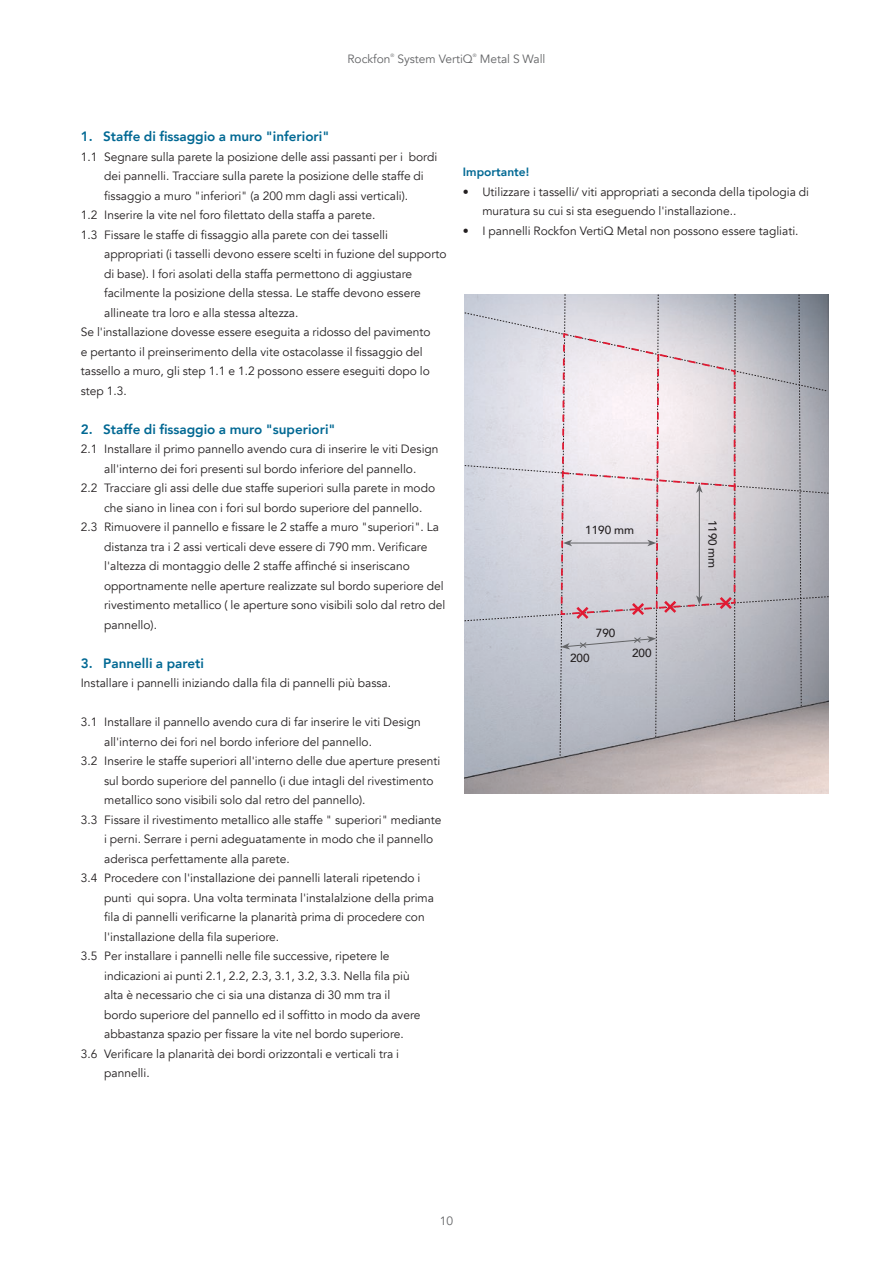
<style>
.page{position:relative;width:893px;height:1263px;background:#fff}
.page>*{position:absolute;margin:0;border:0;box-sizing:border-box;transform-origin:0 0}
.t1{font:800 13.5px "Avenir";color:#006893}
.t2{font:12px/19.5px "Avenir";color:#231f20}
.t3{font:12px "Avenir";color:#636466}
.t4{font:800 12px "Avenir";color:#006893}
.t5{font:500 11.7px "Avenir";color:#231f20}
.t6{font:4.8px "Avenir";color:#636466}
</style>
<div class="page">
<img style="left:465px;top:756px;width:364px;height:37px">
<svg style="left:464px;top:294px;width:365px;height:462px"></svg>
<p class="t3" style="left:347px;top:52px;width:45px">Rockfon</p>
<p class="t6" style="left:391px;top:53px;width:5px">®</p>
<p class="t3" style="left:397px;top:52px;width:77px">System VertiQ</p>
<p class="t6" style="left:473px;top:53px;width:5px">®</p>
<p class="t3" style="left:480px;top:52px;width:67px">Metal S Wall</p>
<p class="t1" style="left:81px;top:126px;width:250px">1. Staffe di fissaggio a muro "inferiori"</p>
<p class="t2" style="left:81px;top:147px;width:358px">1.1 Segnare sulla parete la posizione delle assi passanti per i bordi</p>
<p class="t2" style="left:104px;top:166px;width:321px">dei pannelli. Tracciare sulla parete la posizione delle staffe di</p>
<p class="t2" style="left:104px;top:186px;width:306px">fissaggio a muro "inferiori" (a 200 mm dagli assi verticali).</p>
<p class="t2" style="left:81px;top:205px;width:296px">1.2 Inserire la vite nel foro filettato della staffa a parete.</p>
<p class="t2" style="left:81px;top:225px;width:309px">1.3 Fissare le staffe di fissaggio alla parete con dei tasselli</p>
<p class="t2" style="left:104px;top:244px;width:344px">appropriati (i tasselli devono essere scelti in fuzione del supporto</p>
<p class="t2" style="left:104px;top:264px;width:310px">di base). I fori asolati della staffa permettono di aggiustare</p>
<p class="t2" style="left:104px;top:283px;width:318px">facilmente la posizione della stessa. Le staffe devono essere</p>
<p class="t2" style="left:104px;top:303px;width:196px">allineate tra loro e alla stessa altezza.</p>
<p class="t2" style="left:81px;top:322px;width:351px">Se l'installazione dovesse essere eseguita a ridosso del pavimento</p>
<p class="t2" style="left:81px;top:342px;width:344px">e pertanto il preinserimento della vite ostacolasse il fissaggio del</p>
<p class="t2" style="left:81px;top:361px;width:351px">tassello a muro, gli step 1.1 e 1.2 possono essere eseguiti dopo lo</p>
<p class="t2" style="left:81px;top:381px;width:48px">step 1.3.</p>
<p class="t1" style="left:81px;top:418px;width:256px">2. Staffe di fissaggio a muro "superiori"</p>
<p class="t2" style="left:81px;top:439px;width:359px">2.1 Installare il primo pannello avendo cura di inserire le viti Design</p>
<p class="t2" style="left:104px;top:459px;width:314px">all'interno dei fori presenti sul bordo inferiore del pannello.</p>
<p class="t2" style="left:81px;top:478px;width:356px">2.2 Tracciare gli assi delle due staffe superiori sulla parete in modo</p>
<p class="t2" style="left:104px;top:498px;width:320px">che siano in linea con i fori sul bordo superiore del pannello.</p>
<p class="t2" style="left:81px;top:517px;width:360px">2.3 Rimuovere il pannello e fissare le 2 staffe a muro "superiori". La</p>
<p class="t2" style="left:104px;top:537px;width:325px">distanza tra i 2 assi verticali deve essere di 790 mm. Verificare</p>
<p class="t2" style="left:104px;top:556px;width:307px">l'altezza di montaggio delle 2 staffe affinché si inseriscano</p>
<p class="t2" style="left:104px;top:576px;width:341px">opportnamente nelle aperture realizzate sul bordo superiore del</p>
<p class="t2" style="left:104px;top:595px;width:343px">rivestimento metallico ( le aperture sono visibili solo dal retro del</p>
<p class="t2" style="left:104px;top:615px;width:54px">pannello).</p>
<p class="t1" style="left:81px;top:652px;width:125px">3. Pannelli a pareti</p>
<p class="t2" style="left:81px;top:673px;width:312px">Installare i pannelli iniziando dalla fila di pannelli più bassa.</p>
<p class="t2" style="left:81px;top:712px;width:341px">3.1 Installare il pannello avendo cura di far inserire le viti Design</p>
<p class="t2" style="left:104px;top:732px;width:269px">all'interno dei fori nel bordo inferiore del pannello.</p>
<p class="t2" style="left:81px;top:751px;width:361px">3.2 Inserire le staffe superiori all'interno delle due aperture presenti</p>
<p class="t2" style="left:104px;top:771px;width:331px">sul bordo superiore del pannello (i due intagli del rivestimento</p>
<p class="t2" style="left:104px;top:790px;width:263px">metallico sono visibili solo dal retro del pannello).</p>
<p class="t2" style="left:81px;top:810px;width:362px">3.3 Fissare il rivestimento metallico alle staffe " superiori" mediante</p>
<p class="t2" style="left:104px;top:829px;width:331px">i perni. Serrare i perni adeguatamente in modo che il pannello</p>
<p class="t2" style="left:104px;top:849px;width:187px">aderisca perfettamente alla parete.</p>
<p class="t2" style="left:81px;top:868px;width:341px">3.4 Procedere con l'installazione dei pannelli laterali ripetendo i</p>
<p class="t2" style="left:104px;top:888px;width:331px">punti qui sopra. Una volta terminata l'instalalzione della prima</p>
<p class="t2" style="left:104px;top:907px;width:322px">fila di pannelli verificarne la planarità prima di procedere con</p>
<p class="t2" style="left:104px;top:927px;width:177px">l'installazione della fila superiore.</p>
<p class="t2" style="left:81px;top:946px;width:310px">3.5 Per installare i pannelli nelle file successive, ripetere le</p>
<p class="t2" style="left:104px;top:966px;width:307px">indicazioni ai punti 2.1, 2.2, 2.3, 3.1, 3.2, 3.3. Nella fila più</p>
<p class="t2" style="left:104px;top:985px;width:288px">alta è necessario che ci sia una distanza di 30 mm tra il</p>
<p class="t2" style="left:104px;top:1005px;width:318px">bordo superiore del pannello ed il soffitto in modo da avere</p>
<p class="t2" style="left:104px;top:1024px;width:301px">abbastanza spazio per fissare la vite nel bordo superiore.</p>
<p class="t2" style="left:81px;top:1044px;width:320px">3.6 Verificare la planarità dei bordi orizzontali e verticali tra i</p>
<p class="t2" style="left:104px;top:1063px;width:47px">pannelli.</p>
<p class="t4" style="left:463px;top:163px;width:68px">Importante!</p>
<p class="t2" style="left:482px;top:182px;width:328px;text-indent:-20px">• Utilizzare i tasselli/ viti appropriati a seconda della tipologia di muratura su cui si sta eseguendo l'installazione..</p>
<p class="t2" style="left:463px;top:221px;width:337px">• I pannelli Rockfon VertiQ Metal non possono essere tagliati.</p>
<p class="t5" style="left:585px;top:520px;width:50px">1190 mm</p>
<p class="t5" style="left:723px;top:519px;width:50px;rotate:90deg">1190 mm</p>
<p class="t5" style="left:596px;top:623px;width:21px">790</p>
<p class="t5" style="left:570px;top:647px;width:21px">200</p>
<p class="t5" style="left:632px;top:643px;width:21px">200</p>
<p class="t3" style="left:440px;top:1213px;width:15px">10</p>
</div>
